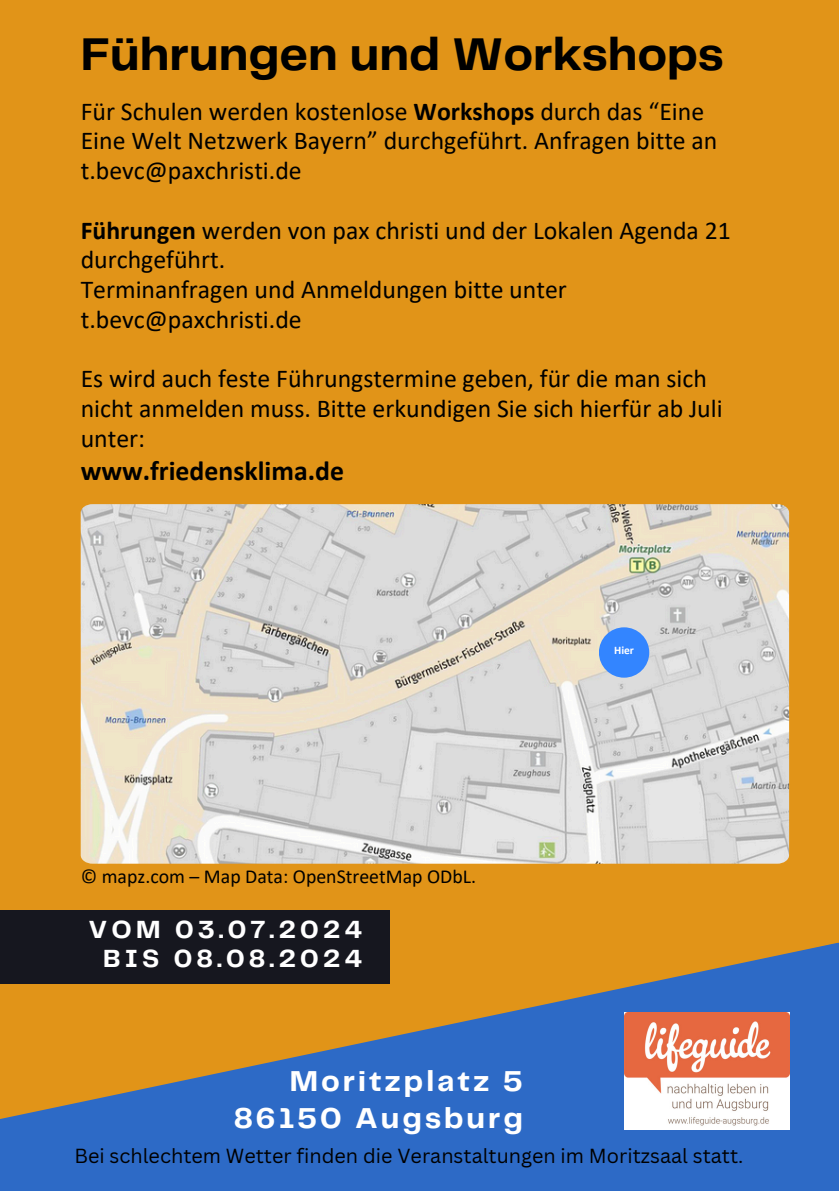
<style>
.page{position:relative;width:839px;height:1191px;background:#fff}
.page>*{position:absolute;margin:0;border:0;box-sizing:border-box;transform-origin:0 0}
.t1{font:700 47.6px "Telegraf";color:#000}
.t2{font:700 29.8px/37.2px "Telegraf";letter-spacing:.1em;color:#fff;text-align:right}
.t3{font:700 27.8px "Calibri";color:#000}
.t4{font:25.8px/29.8px "Calibri";color:#000}
.t5{font:700 25.8px/28.2px "Telegraf";letter-spacing:.155em;color:#fff;text-align:center}
.t6{font:19.8px "Canva Sans";color:#000}
.t7{font:19.8px "Calibri";color:#000}
.t8{font:700 11.6px "Calibri";color:#fff}
.s1{font-weight:700}
</style>
<div class="page">
<div style="left:0;top:0;width:838px;height:1191px;background:#e19418"></div>
<svg style="left:0;top:942px;width:735px;height:249px;fill:#2d6ac6"></svg>
<img style="left:81px;top:504px;width:708px;height:360px">
<div style="left:599px;top:627px;width:50px;height:51px;background:#3385ff;border-radius:50%"></div>
<div style="left:0;top:910px;width:389px;height:74px;background:#16171f"></div>
<svg style="left:735px;top:942px;width:103px;height:249px;background:#396dba"></svg>
<img style="left:624px;top:1013px;width:165px;height:117px">
<h4 class="t1" style="left:81px;top:34px;width:644px">Führungen und Workshops</h4>
<h5 class="t4" style="left:81px;top:98px;width:638px">Für Schulen werden kostenlose <span class="s1">Workshops</span> durch das “Eine<br>Eine Welt Netzwerk Bayern” durchgeführt. Anfragen bitte an t.bevc@paxchristi.de</h5>
<p class="t4" style="left:81px;top:217px;width:651px"><span class="s1">Führungen</span> werden von pax christi und der Lokalen Agenda 21 durchgeführt.<br>Terminanfragen und Anmeldungen bitte unter t.bevc@paxchristi.de</p>
<h2 class="t4" style="left:81px;top:366px;width:643px">Es wird auch feste Führungstermine geben, für die man sich nicht anmelden muss. Bitte erkundigen Sie sich hierfür ab Juli unter:</h2>
<h2 class="t3" style="left:81px;top:459px;width:265px">www.friedensklima.de</h2>
<h5 class="t7" style="left:81px;top:868px;width:397px">© mapz.com – Map Data: OpenStreetMap ODbL.</h5>
<p class="t5" style="left:89px;top:917px;width:275px">VOM 03.07.2024<br>BIS 08.08.2024</p>
<p class="t2" style="left:234px;top:1064px;width:291px">Moritzplatz 5<br>86150 Augsburg</p>
<h1 class="t8" style="left:614px;top:646px;width:21px">Hier</h1>
<h4 class="t6" style="left:74px;top:1141px;width:670px">Bei schlechtem Wetter finden die Veranstaltungen im Moritzsaal statt.</h4>
</div>
